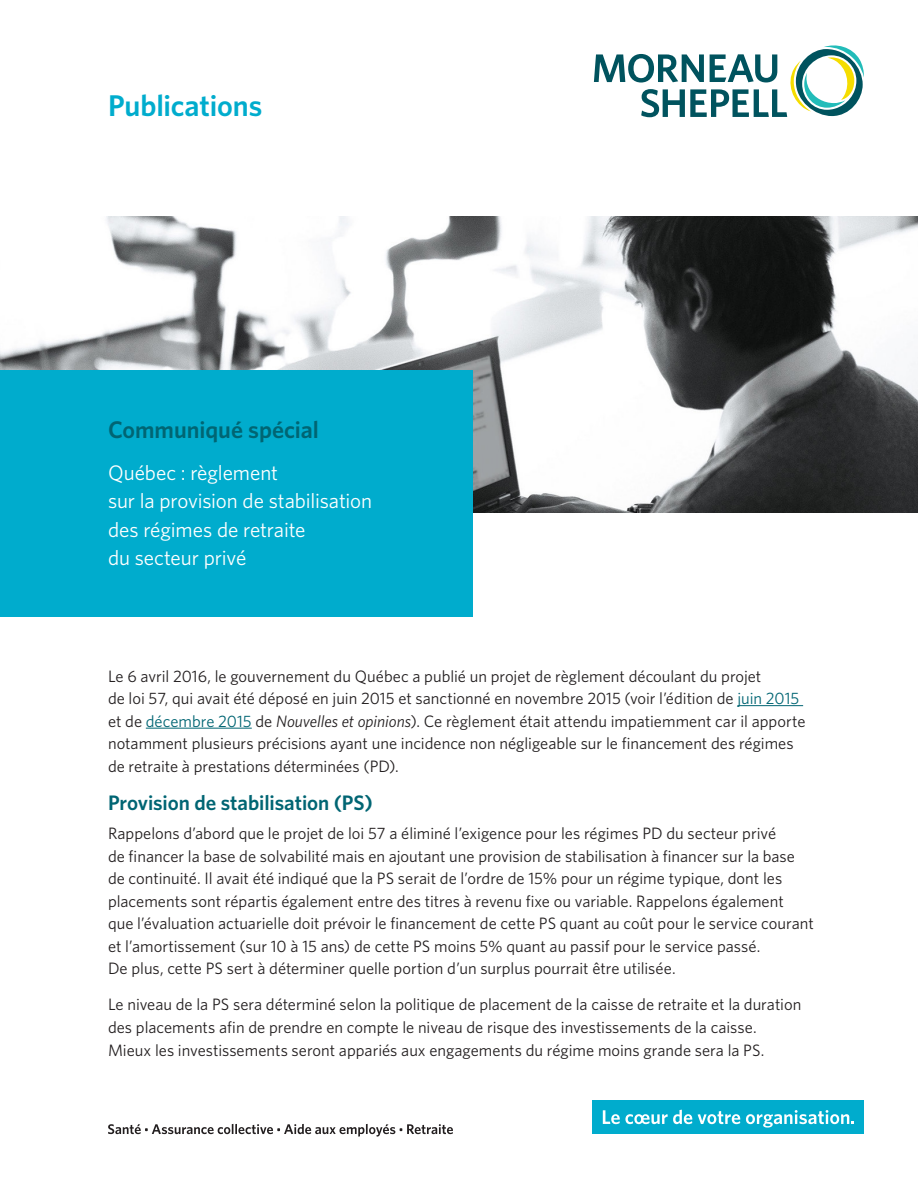
<style>
.page{position:relative;width:918px;height:1188px;background:#fff}
.page>*{position:absolute;margin:0;border:0;box-sizing:border-box;transform-origin:0 0}
.t1{font:600 30px "Whitney";letter-spacing:-.005em;color:#00accd}
.t2{font:600 24px "Whitney";color:#006573}
.t3{font:21px/28.5px "Whitney";letter-spacing:-.005em;color:#fff}
.t4{font:600 21px "Whitney";letter-spacing:-.005em;color:#006573}
.t5{font:16.5px/22.5px "Whitney";color:#231f20}
.s1{color:#006573}
.s2{font-style:italic}
</style>
<div class="page">
<hr style="left:737px;top:705px;width:66px;height:1px;background:#006573">
<hr style="left:146px;top:728px;width:106px;height:1px;background:#006573">
<img style="left:0;top:216px;width:918px;height:297px">
<svg style="left:594px;top:45px;width:270px;height:72px"></svg>
<div style="left:593px;top:1100px;width:271px;height:34px;background:#00accd"></div>
<svg style="left:603px;top:1110px;width:89px;height:14px"></svg>
<svg style="left:698px;top:1111px;width:42px;height:13px"></svg>
<svg style="left:746px;top:1110px;width:108px;height:18px"></svg>
<svg style="left:108px;top:1124px;width:345px;height:13px"></svg>
<div style="left:0;top:370px;width:472px;height:247px;background:#00accd"></div>
<h1 class="t1" style="left:108px;top:85px;width:156px">Publications</h1>
<h2 class="t2" style="left:108px;top:414px;width:212px">Communiqué spécial</h2>
<p class="t3" style="left:108px;top:458px;width:266px">Québec : règlement<br>sur la provision de stabilisation des régimes de retraite<br>du secteur privé</p>
<p class="t5" style="left:108px;top:664px;width:699px">Le 6 avril 2016, le gouvernement du Québec a publié un projet de règlement découlant du projet<br>de loi 57, qui avait été déposé en juin 2015 et sanctionné en novembre 2015 (voir l’édition de <span class="s1">juin 2015 </span>et de <span class="s1">décembre 2015</span> de <span class="s2">Nouvelles et opinions</span>). Ce règlement était attendu impatiemment car il apporte notamment plusieurs précisions ayant une incidence non négligeable sur le financement des régimes de retraite à prestations déterminées (PD).</p>
<p class="t4" style="left:108px;top:789px;width:266px">Provision de stabilisation (PS)</p>
<p class="t5" style="left:108px;top:822px;width:707px">Rappelons d’abord que le projet de loi 57 a éliminé l’exigence pour les régimes PD du secteur privé<br>de financer la base de solvabilité mais en ajoutant une provision de stabilisation à financer sur la base de continuité. Il avait été indiqué que la PS serait de l’ordre de 15% pour un régime typique, dont les placements sont répartis également entre des titres à revenu fixe ou variable. Rappelons également<br>que l’évaluation actuarielle doit prévoir le financement de cette PS quant au coût pour le service courant et l’amortissement (sur 10 à 15 ans) de cette PS moins 5% quant au passif pour le service passé.<br>De plus, cette PS sert à déterminer quelle portion d’un surplus pourrait être utilisée.</p>
<p class="t5" style="left:108px;top:993px;width:695px">Le niveau de la PS sera déterminé selon la politique de placement de la caisse de retraite et la duration des placements afin de prendre en compte le niveau de risque des investissements de la caisse.<br>Mieux les investissements seront appariés aux engagements du régime moins grande sera la PS.</p>
</div>
